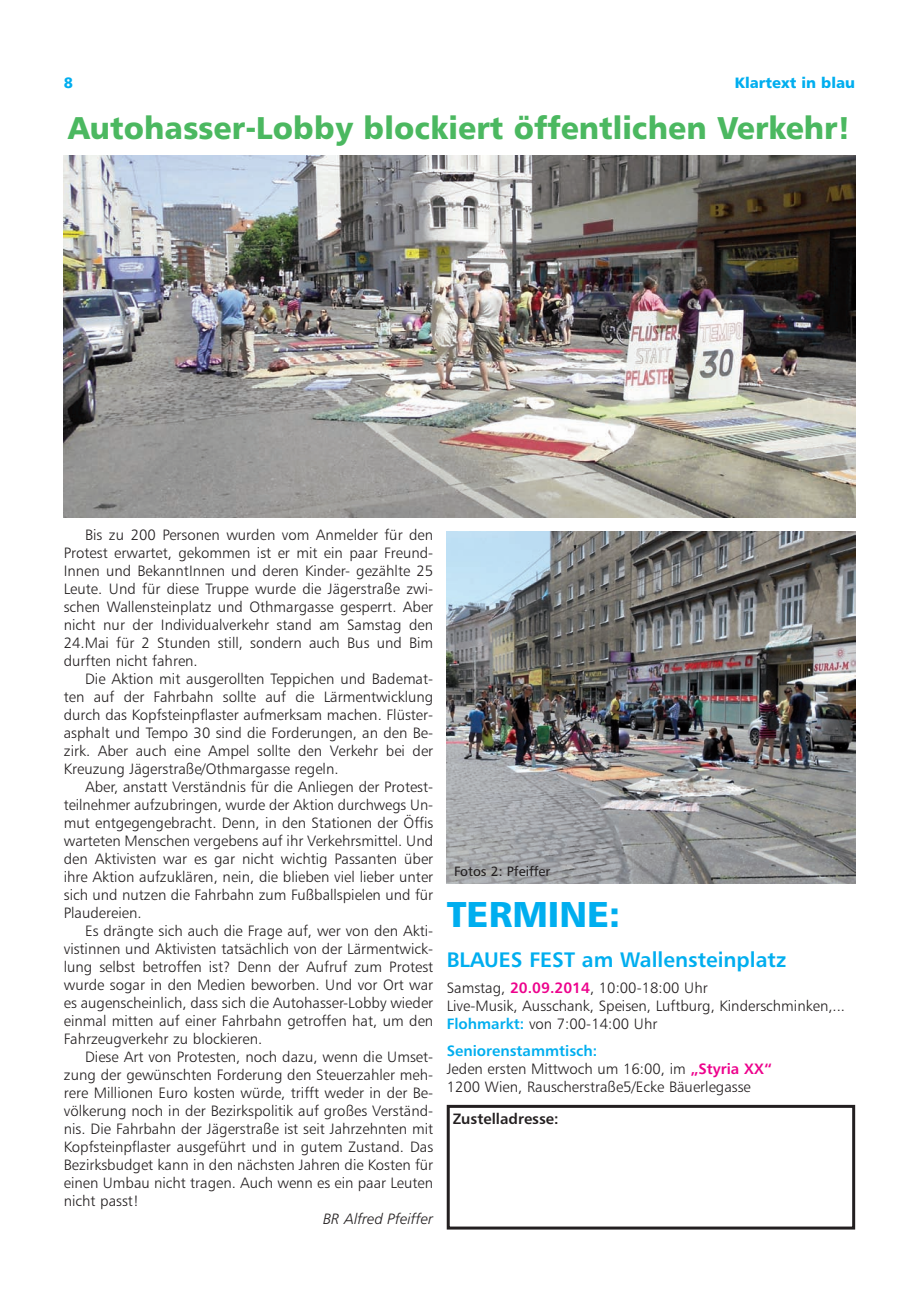
<style>
.page{position:relative;width:919px;height:1289px;background:#fff}
.page>*{position:absolute;margin:0;border:0;box-sizing:border-box;transform-origin:0 0}
.t1{font:36px "Humanist 777 BT Black B";color:#00aeef}
.t2{font:31.5px "Humanist 777 BT Black B";color:#4bb860}
.t3{font:21px "Humanist 777 BT Bold B";color:#00aeef}
.t4{font:15px/18px "Humanist 777 BT Light B";color:#231f20;text-align:justify}
.t5{font:15px "Humanist 777 BT Bold B";color:#00aeef}
.t6{font:15px "Humanist 777 BT Light Italic B";color:#231f20}
.t7{font:15px "Humanist 777 BT Bold B";color:#231f20}
.t8{font:15px "Humanist 777 BT Black B";color:#00aeef}
.t9{font:13.5px "Humanist 777 BT Roman B";color:#231f20}
.s1{font-family:"Humanist 777 BT Bold B";color:#ed028c}
.s2{font-family:"Humanist 777 BT Bold B";color:#00aeef}
</style>
<div class="page">
<div style="left:446px;top:1104px;width:409px;height:125px;border:3px solid #231f20"></div>
<img style="left:64px;top:155px;width:791px;height:362px">
<img style="left:446px;top:531px;width:409px;height:352px">
<p class="t8" style="left:64px;top:77px;width:11px">8</p>
<p class="t8" style="left:734px;top:77px;width:122px">Klartext in blau</p>
<h2 class="t2" style="left:68px;top:115px;width:783px">Autohasser-Lobby blockiert öffentlichen Verkehr!</h2>
<p class="t4" style="left:64px;top:527px;width:371px;text-indent:21px">Bis zu 200 Personen wurden vom Anmelder für den Pro test erwartet, gekommen ist er mit ein paar Freun d - Innen und BekanntInnen und deren Kinder- gezählte 25<br>Leute. Und für diese Truppe wurde die Jägerstraße zwi&shy;schen Wallensteinplatz und Othmargasse gesperrt. Aber nicht nur der Individualverkehr stand am Samstag den 24.Mai für 2 Stunden still, sondern auch Bus und Bim durf ten nicht fahren.</p>
<p class="t4" style="left:64px;top:671px;width:371px;text-indent:21px">Die Aktion mit ausgerollten Teppichen und Bade mat - ten auf der Fahrbahn sollte auf die Lärmentwicklung durch das Kopfsteinpflaster aufmerksam machen. Flüster - asphalt und Tempo 30 sind die Forderungen, an den Be - zirk. Aber auch eine Ampel sollte den Verkehr bei der Kreuzung Jägerstraße/Othmargasse regeln.</p>
<p class="t4" style="left:64px;top:779px;width:371px;text-indent:21px">Aber, anstatt Verständnis für die Anliegen der Pro test - teilnehmer aufzubringen, wurde der Aktion durchwegs Un&shy;mut entgegengebracht. Denn, in den Stationen der Öffis warteten Menschen vergebens auf ihr Verkehrsmittel. Und den Aktivisten war es gar nicht wichtig Passanten über ihre Aktion aufzuklären, nein, die blieben viel lieber unter sich und nutzen die Fahrbahn zum Fußballspielen und für Plaudereien.</p>
<p class="t4" style="left:64px;top:923px;width:371px;text-indent:21px">Es drängte sich auch die Frage auf, wer von den Ak ti - vistinnen und Aktivisten tatsächlich von der Lärm ent wick - lung selbst betroffen ist? Denn der Aufruf zum Protest wur de sogar in den Medien beworben. Und vor Ort war es augenscheinlich, dass sich die Autohasser-Lobby wieder einmal mitten auf einer Fahrbahn getroffen hat, um den Fahrzeugverkehr zu blockieren.</p>
<p class="t4" style="left:64px;top:1049px;width:371px;text-indent:21px">Diese Art von Protesten, noch dazu, wenn die Um set - zung der gewünschten Forderung den Steuerzahler meh&shy;rere Millionen Euro kosten würde, trifft weder in der Be - völkerung noch in der Bezirkspolitik auf großes Ver ständ - nis. Die Fahrbahn der Jägerstraße ist seit Jahrzehnten mit Kopfsteinpflaster ausgeführt und in gutem Zustand. Das Bezirksbudget kann in den nächsten Jahren die Kosten für einen Umbau nicht tragen. Auch wenn es ein paar Leuten nicht passt!</p>
<p class="t6" style="left:323px;top:1212px;width:112px">BR Alfred Pfeiffer</p>
<p class="t9" style="left:454px;top:863px;width:98px">Fotos 2: Pfeiffer</p>
<h1 class="t1" style="left:446px;top:900px;width:175px">TERMINE:</h1>
<h3 class="t3" style="left:446px;top:947px;width:341px">BLAUES FEST am Wallensteinplatz</h3>
<p class="t4" style="left:446px;top:980px;width:400px;text-align:left">Samstag, <span class="s1">20.09.2014</span>, 10:00-18:00 Uhr<br>Live-Musik, Ausschank, Speisen, Luftburg, Kinderschminken,...<br><span class="s2">Flohmarkt:</span> von 7:00-14:00 Uhr</p>
<p class="t5" style="left:446px;top:1041px;width:152px">Seniorenstammtisch:</p>
<p class="t4" style="left:446px;top:1061px;width:326px">Jeden ersten Mittwoch um 16:00, im <span class="s1">„Styria XX“<br></span>1200 Wien, Rauscherstraße5/Ecke Bäuerlegasse</p>
<p class="t7" style="left:452px;top:1109px;width:107px">Zustelladresse:</p>
</div>
